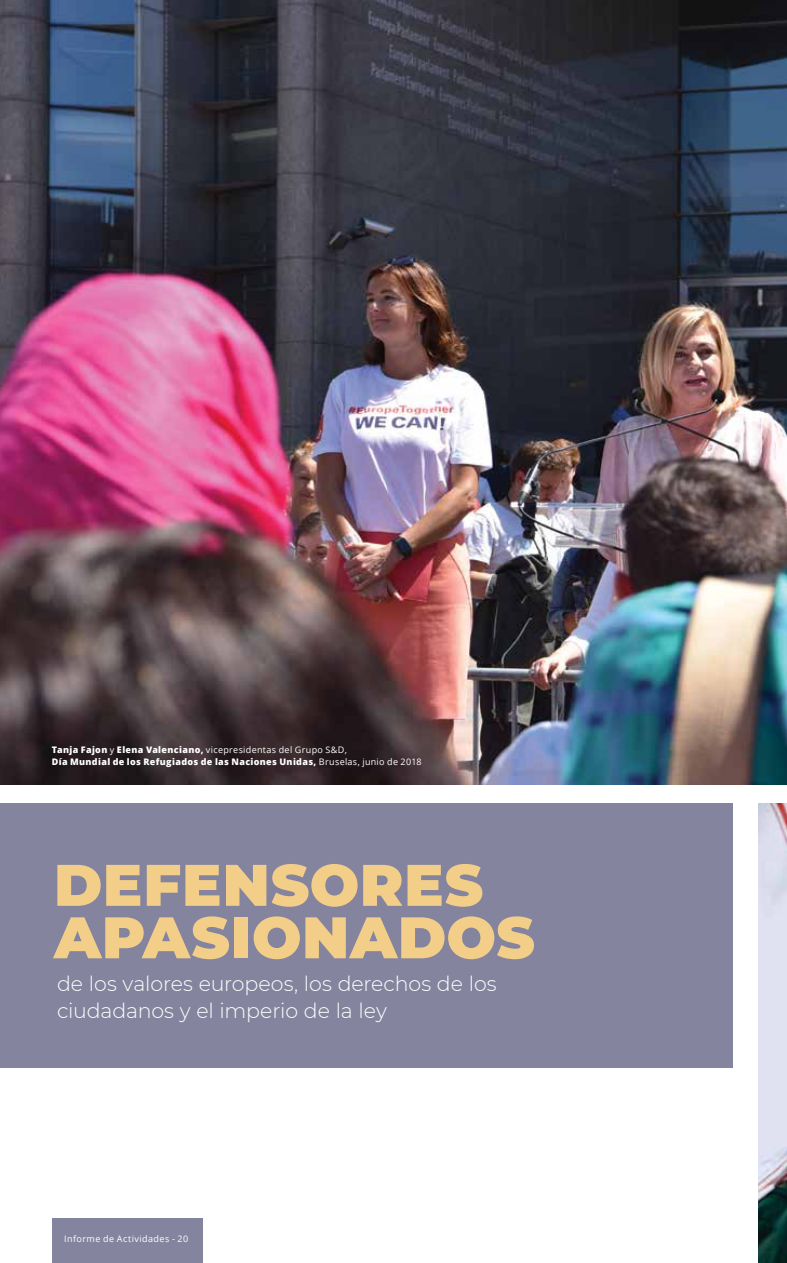
<style>
.page{position:relative;width:787px;height:1263px;background:#fff}
.page>*{position:absolute;margin:0;border:0;box-sizing:border-box;transform-origin:0 0}
.t1{font:900 58.5px/52.5px "Montserrat";letter-spacing:.015em;color:#f2ce89}
.t2{font:300 20.55px/27.5px "Montserrat";letter-spacing:-.005em;color:#fff}
.t3{font:800 9px/12px "Open Sans";letter-spacing:.04em;color:#fff}
.t4{font:9px "Open Sans";letter-spacing:.05em;color:#fff}
.s1{font-weight:400}
</style>
<div class="page">
<img style="left:0;top:0;width:787px;height:785px">
<div style="left:0;top:803px;width:733px;height:264px;background:#85849e"></div>
<img style="left:758px;top:803px;width:29px;height:460px">
<div style="left:52px;top:1218px;width:150px;height:45px;background:#85849e"></div>
<p class="t3" style="left:52px;top:743px;width:371px">Tanja Fajon <span class="s1">y</span> Elena Valenciano, <span class="s1">vicepresidentas del Grupo S&amp;D,<br></span>Día Mundial de los Refugiados de las Naciones Unidas, <span class="s1">Bruselas, junio de 2018</span></p>
<h1 class="t1" style="left:54px;top:855px;width:482px">DEFENSORES<br>APASIONADOS</h1>
<h2 class="t2" style="left:57px;top:969px;width:441px">de los valores europeos, los derechos de los ciudadanos y el imperio de la ley</h2>
<p class="t4" style="left:64px;top:1233px;width:125px">Informe de Actividades - 20</p>
</div>
